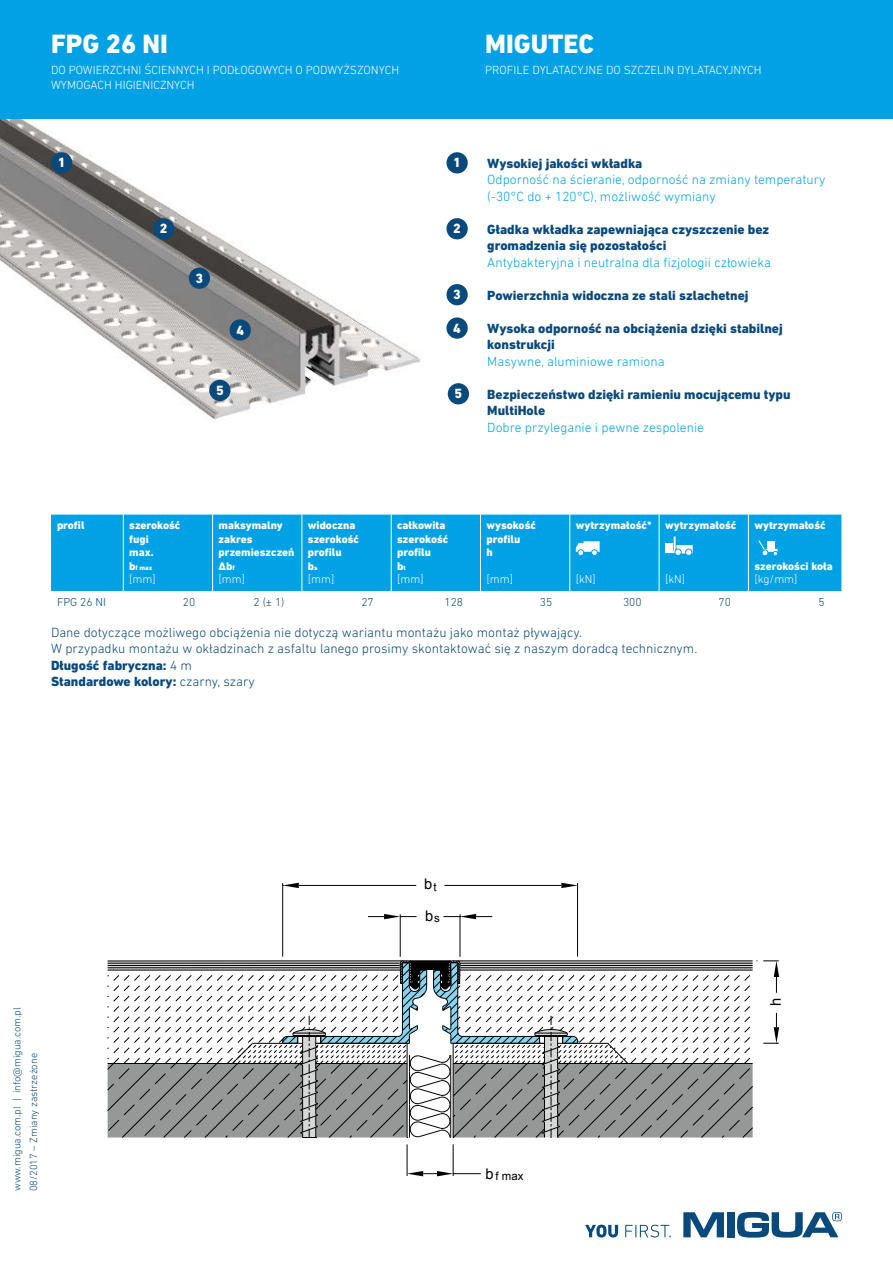
<style>
.page{position:relative;width:893px;height:1263px;background:#fff}
.page>*{position:absolute;margin:0;border:0;box-sizing:border-box;transform-origin:0 0}
.t1{font:800 27px "DIN Next LT Pro";color:#fff}
.t2{font:14.7px/31.3px "Arial";color:#000}
.t3{font:800 13.65px "DIN Next LT Pro";color:#fff}
.t4{font:800 13.5px/16.5px "DIN Next LT Pro";color:#0a497b}
.t5{font:300 13.5px/16.5px "DIN Next LT Pro";color:#0a497b}
.t6{font:300 13.5px/16.5px "DIN Next LT Pro";color:#00a1e5}
.t7{font:300 12px/15px "DIN Next LT Pro";color:#fff}
.t8{font:300 11.7px "DIN Next LT Pro";color:#fff}
.t9{font:300 11.7px "DIN Next LT Pro";color:#0a497b}
.t10{font:11.4px "Arial";color:#000}
.t11{font:800 11.25px/13.5px "DIN Next LT Pro";color:#fff}
.t12{font:300 10.5px/16.5px "DIN Next LT Pro";color:#0a497b}
.t13{font:800 6.75px "DIN Next LT Pro";color:#fff}
.s1{font-size:11.25px}
.s2{font-size:6.75px}
.s3{font-weight:800}
.s4{font-size:14.7px}
</style>
<div class="page">
<svg style="left:683px;top:1212px;width:41px;height:25px"></svg>
<div style="left:727px;top:1212px;width:8px;height:25px;background:#0a497b"></div>
<svg style="left:737px;top:1212px;width:105px;height:25px"></svg>
<svg style="left:585px;top:1224px;width:86px;height:13px"></svg>
<img style="left:0;top:119px;width:420px;height:301px">
<hr style="left:577px;top:883px;width:1px;height:73px;background:#000">
<hr style="left:282px;top:883px;width:1px;height:73px;background:#000">
<hr style="left:444px;top:885px;width:117px;height:1px;background:#000">
<hr style="left:299px;top:885px;width:117px;height:1px;background:#000">
<svg style="left:561px;top:883px;width:16px;height:5px"></svg>
<svg style="left:283px;top:883px;width:16px;height:5px"></svg>
<hr style="left:400px;top:914px;width:1px;height:43px;background:#000">
<hr style="left:460px;top:914px;width:1px;height:43px;background:#000">
<svg style="left:368px;top:914px;width:48px;height:5px"></svg>
<svg style="left:443px;top:914px;width:49px;height:5px"></svg>
<svg style="left:763px;top:960px;width:16px;height:33px"></svg>
<svg style="left:763px;top:1013px;width:16px;height:31px"></svg>
<hr style="left:407px;top:1144px;width:1px;height:32px;background:#000">
<hr style="left:453px;top:1144px;width:1px;height:32px;background:#000">
<svg style="left:107px;top:960px;width:650px;height:178px"></svg>
<svg style="left:407px;top:1171px;width:74px;height:5px"></svg>
<div style="left:0;top:0;width:893px;height:119px;background:#00a1e5"></div>
<div style="left:51px;top:152px;width:21px;height:21px;background:#0a497b;border-radius:50%"></div>
<div style="left:446px;top:152px;width:22px;height:21px;background:#0a497b;border-radius:50%"></div>
<div style="left:153px;top:218px;width:21px;height:21px;background:#0a497b;border-radius:50%"></div>
<div style="left:446px;top:218px;width:22px;height:21px;background:#0a497b;border-radius:50%"></div>
<div style="left:189px;top:268px;width:21px;height:21px;background:#0a497b;border-radius:50%"></div>
<div style="left:446px;top:284px;width:22px;height:21px;background:#0a497b;border-radius:50%"></div>
<div style="left:230px;top:319px;width:21px;height:22px;background:#0a497b;border-radius:50%"></div>
<div style="left:446px;top:317px;width:22px;height:22px;background:#0a497b;border-radius:50%"></div>
<div style="left:209px;top:380px;width:21px;height:21px;background:#0a497b;border-radius:50%"></div>
<div style="left:448px;top:383px;width:21px;height:21px;background:#0a497b;border-radius:50%"></div>
<div style="left:51px;top:515px;width:791px;height:76px;background:#00a1e5"></div>
<hr style="left:123px;top:515px;width:1px;height:76px;background:#fff">
<hr style="left:212px;top:515px;width:1px;height:76px;background:#fff">
<hr style="left:302px;top:515px;width:1px;height:76px;background:#fff">
<hr style="left:391px;top:515px;width:1px;height:76px;background:#fff">
<hr style="left:480px;top:515px;width:1px;height:76px;background:#fff">
<hr style="left:569px;top:515px;width:1px;height:76px;background:#fff">
<hr style="left:659px;top:515px;width:1px;height:76px;background:#fff">
<hr style="left:748px;top:515px;width:1px;height:76px;background:#fff">
<svg style="left:576px;top:541px;width:24px;height:15px"></svg>
<div style="left:591px;top:549px;width:7px;height:7px;border:1px solid #00a1e5;border-radius:50%"></div>
<div style="left:674px;top:549px;width:8px;height:7px;border:1px solid #00a1e5;border-radius:50%"></div>
<div style="left:685px;top:549px;width:7px;height:7px;border:1px solid #00a1e5;border-radius:50%"></div>
<svg style="left:665px;top:536px;width:28px;height:19px"></svg>
<svg style="left:758px;top:540px;width:20px;height:16px"></svg>
<h1 class="t1" style="left:51px;top:28px;width:118px">FPG 26 NI</h1>
<p class="t7" style="left:51px;top:63px;width:350px">DO POWIERZCHNI ŚCIENNYCH I PODŁOGOWYCH O PODWYŻSZONYCH<br>WYMOGACH HIGIENICZNYCH</p>
<h1 class="t1" style="left:485px;top:28px;width:110px">MIGUTEC</h1>
<p class="t7" style="left:485px;top:63px;width:278px">PROFILE DYLATACYJNE DO SZCZELIN DYLATACYJNYCH</p>
<p class="t3" style="left:58px;top:155px;width:9px">1</p>
<p class="t3" style="left:453px;top:155px;width:9px">1</p>
<p class="t3" style="left:160px;top:221px;width:9px">2</p>
<p class="t3" style="left:453px;top:221px;width:9px">2</p>
<p class="t3" style="left:196px;top:270px;width:9px">3</p>
<p class="t3" style="left:453px;top:287px;width:9px">3</p>
<p class="t3" style="left:236px;top:322px;width:9px">4</p>
<p class="t3" style="left:453px;top:320px;width:9px">4</p>
<p class="t3" style="left:216px;top:382px;width:9px">5</p>
<p class="t3" style="left:455px;top:386px;width:9px">5</p>
<p class="t4" style="left:487px;top:155px;width:157px">Wysokiej jakości wkładka</p>
<p class="t6" style="left:487px;top:171px;width:340px">Odporność na ścieranie, odporność na zmiany temperatury (-30°C do + 120°C), możliwość wymiany</p>
<p class="t4" style="left:487px;top:221px;width:283px">Gładka wkładka zapewniająca czyszczenie bez gromadzenia się pozostałości</p>
<p class="t6" style="left:487px;top:254px;width:285px">Antybakteryjna i neutralna dla fizjologii człowieka</p>
<p class="t4" style="left:487px;top:287px;width:263px">Powierzchnia widoczna ze stali szlachetnej</p>
<p class="t4" style="left:487px;top:320px;width:297px">Wysoka odporność na obciążenia dzięki stabilnej konstrukcji</p>
<p class="t6" style="left:487px;top:353px;width:179px">Masywne, aluminiowe ramiona</p>
<p class="t4" style="left:487px;top:386px;width:305px">Bezpieczeństwo dzięki ramieniu mocującemu typu<br>MultiHole</p>
<p class="t6" style="left:487px;top:419px;width:218px">Dobre przyleganie i pewne zespolenie</p>
<p class="t11" style="left:57px;top:518px;width:29px">profil</p>
<p class="t11" style="left:129px;top:518px;width:53px">szerokość fugi<br>max.</p>
<p class="t13" style="left:129px;top:563px;width:25px"><span class="s1">b</span>f max</p>
<p class="t8" style="left:129px;top:572px;width:28px">[mm]</p>
<p class="t11" style="left:219px;top:518px;width:77px">maksymalny zakres przemieszczeń ∆b<span class="s2">f</span></p>
<p class="t8" style="left:219px;top:572px;width:28px">[mm]</p>
<p class="t11" style="left:308px;top:518px;width:53px">widoczna szerokość profilu<br>b<span class="s2">s</span></p>
<p class="t8" style="left:308px;top:572px;width:28px">[mm]</p>
<p class="t11" style="left:397px;top:518px;width:53px">całkowita szerokość profilu<br>b<span class="s2">t</span></p>
<p class="t8" style="left:397px;top:572px;width:28px">[mm]</p>
<p class="t11" style="left:486px;top:518px;width:51px">wysokość profilu<br>h</p>
<p class="t8" style="left:486px;top:572px;width:28px">[mm]</p>
<p class="t11" style="left:576px;top:518px;width:77px">wytrzymałość*</p>
<p class="t11" style="left:665px;top:518px;width:73px">wytrzymałość</p>
<p class="t8" style="left:576px;top:572px;width:22px">[kN]</p>
<p class="t8" style="left:665px;top:572px;width:22px">[kN]</p>
<p class="t11" style="left:754px;top:518px;width:73px">wytrzymałość</p>
<p class="t11" style="left:754px;top:559px;width:80px">szerokości koła</p>
<p class="t8" style="left:754px;top:572px;width:45px">[kg/mm]</p>
<p class="t9" style="left:57px;top:595px;width:51px">FPG 26 NI</p>
<p class="t9" style="left:183px;top:595px;width:14px">20</p>
<p class="t9" style="left:254px;top:595px;width:32px">2 (± 1)</p>
<p class="t9" style="left:361px;top:595px;width:14px">27</p>
<p class="t9" style="left:444px;top:595px;width:20px">128</p>
<p class="t9" style="left:540px;top:595px;width:14px">35</p>
<p class="t9" style="left:623px;top:595px;width:20px">300</p>
<p class="t9" style="left:719px;top:595px;width:14px">70</p>
<p class="t9" style="left:818px;top:595px;width:8px">5</p>
<p class="t5" style="left:51px;top:624px;width:648px">Dane dotyczące możliwego obciążenia nie dotyczą wariantu montażu jako montaż pływający.<br>W przypadku montażu w okładzinach z asfaltu lanego prosimy skontaktować się z naszym doradcą technicznym.<br><span class="s3">Długość fabryczna:</span> 4 m<br><span class="s3">Standardowe kolory:</span> czarny, szary</p>
<p class="t12" style="left:9px;top:1191px;width:185px;rotate:-90deg">www.migua.com.pl | info@migua.com.pl<br>08/2017 – Zmiany zastrzeżone</p>
<p class="t2" style="left:424px;top:868px;width:17px">b<sub>t </sub>b<sub>s</sub></p>
<p class="t10" style="left:485px;top:1169px;width:40px"><span class="s4">b</span> f max</p>
<p class="t2" style="left:760px;top:1006px;width:10px;rotate:-90deg">h</p>
</div>
